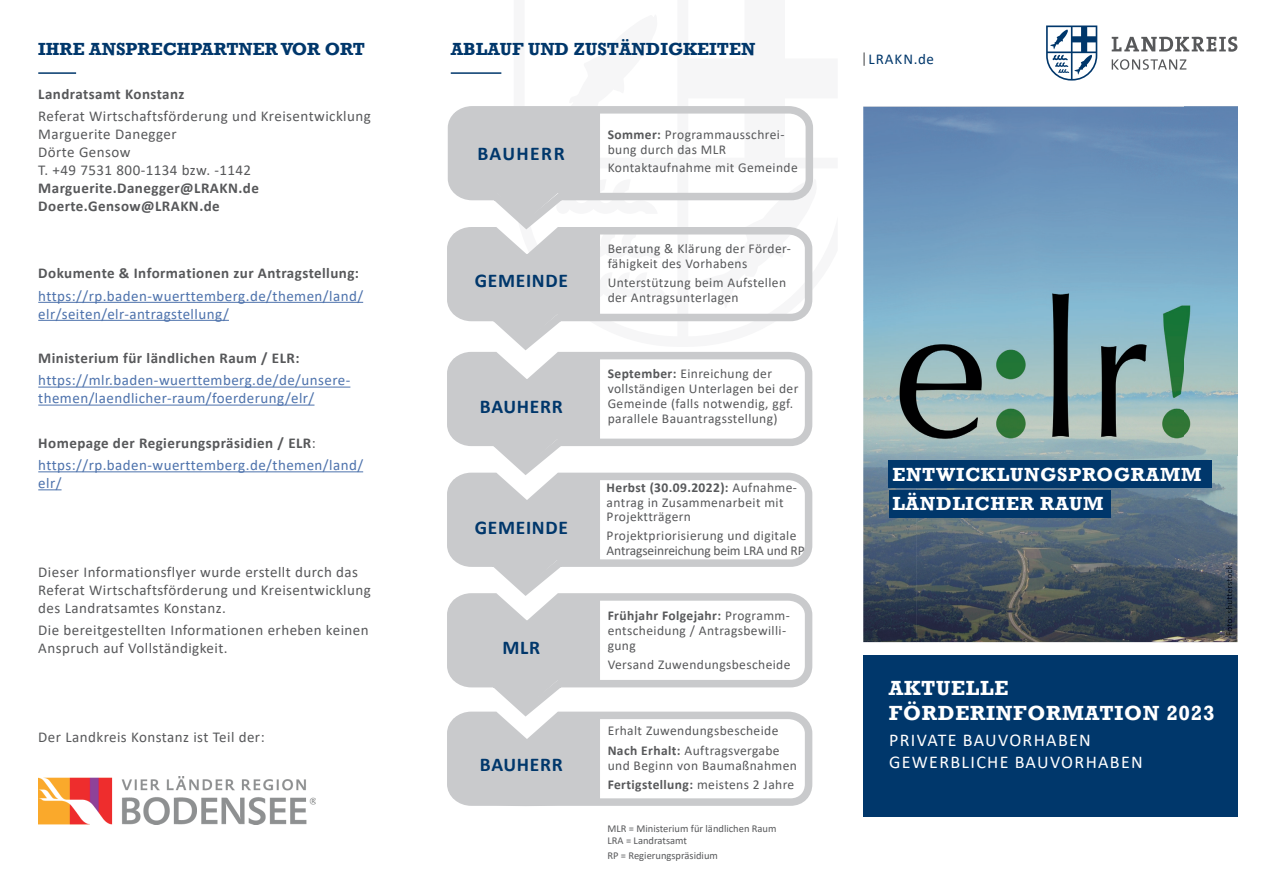
<style>
.page{position:relative;width:1263px;height:893px;background:#fff}
.page>*{position:absolute;margin:0;border:0;box-sizing:border-box;transform-origin:0 0}
.t1{font:700 21px/25.2px "Rockwell";letter-spacing:.035em;color:#fff}
.t2{font:700 19.5px/28.5px "Rockwell";letter-spacing:.035em;color:#fff}
.t3{font:700 19.5px "Calibri";letter-spacing:.035em;color:#00376b}
.t4{font:700 19.5px "Calibri";letter-spacing:.075em;color:#00376b}
.t5{font:700 18px "Rockwell";color:#00376b}
.t6{font:18px/21.6px "Calibri";letter-spacing:.075em;color:#fff}
.t7{font:15px/18px "Calibri";letter-spacing:.03em;color:#57585a}
.t8{font:15px/18px "Calibri";letter-spacing:.03em;color:#4d72ac}
.t9{font:700 15px/18px "Calibri";letter-spacing:.03em;color:#57585a}
.t10{font:15px "Calibri";letter-spacing:.07em;color:#00376b}
.t11{font:13.5px/15px "Calibri";letter-spacing:.03em;color:#57585a}
.t12{font:10.5px/12px "Calibri";color:#57585a}
.s1{font-weight:700}
.s2{font-weight:700;color:#57585a}
.s3{color:#57585a}
</style>
<div class="page">
<div style="left:863px;top:655px;width:374px;height:161px;background:#00376b"></div>
<img style="left:863px;top:107px;width:321px;height:213px">
<img style="left:1184px;top:107px;width:53px;height:181px">
<img style="left:863px;top:320px;width:53px;height:322px">
<img style="left:916px;top:456px;width:321px;height:186px">
<img style="left:1226px;top:565px;width:6px;height:70px">
<img style="left:868px;top:288px;width:370px;height:168px">
<div style="left:889px;top:460px;width:323px;height:27px;background:#00376b"></div>
<div style="left:889px;top:490px;width:221px;height:27px;background:#00376b"></div>
<svg style="left:447px;top:106px;width:367px;height:117px"></svg>
<svg style="left:447px;top:223px;width:366px;height:125px"></svg>
<svg style="left:447px;top:348px;width:366px;height:121px"></svg>
<hr style="left:451px;top:72px;width:50px;height:2px;background:#00376b">
<hr style="left:38px;top:72px;width:38px;height:2px;background:#00376b">
<hr style="left:38px;top:302px;width:325px;height:1px;background:#4d72ac">
<hr style="left:38px;top:320px;width:191px;height:1px;background:#4d72ac">
<hr style="left:38px;top:387px;width:312px;height:1px;background:#4d72ac">
<hr style="left:38px;top:405px;width:276px;height:1px;background:#4d72ac">
<hr style="left:38px;top:471px;width:325px;height:1px;background:#4d72ac">
<svg style="left:38px;top:489px;width:24px;height:1px"></svg>
<img style="left:38px;top:777px;width:278px;height:47px">
<svg style="left:455px;top:72px;width:205px;height:149px"></svg>
<svg style="left:454px;top:228px;width:213px;height:114px"></svg>
<svg style="left:454px;top:358px;width:146px;height:109px"></svg>
<svg style="left:447px;top:721px;width:366px;height:85px"></svg>
<svg style="left:447px;top:469px;width:366px;height:120px"></svg>
<svg style="left:447px;top:589px;width:366px;height:132px"></svg>
<svg style="left:1112px;top:59px;width:74px;height:11px"></svg>
<svg style="left:1112px;top:37px;width:125px;height:15px"></svg>
<svg style="left:1046px;top:26px;width:51px;height:55px"></svg>
<h3 class="t5" style="left:38px;top:38px;width:328px">IHRE ANSPRECHPARTNER VOR ORT</h3>
<h3 class="t5" style="left:451px;top:38px;width:306px">ABLAUF UND ZUSTÄNDIGKEITEN</h3>
<p class="t9" style="left:38px;top:85px;width:148px">Landratsamt Konstanz</p>
<p class="t7" style="left:38px;top:107px;width:334px">Referat Wirtschaftsförderung und Kreisentwicklung<br>Marguerite Danegger<br>Dörte Gensow<br>T. +49 7531 800-1134 bzw. -1142</p>
<p class="t9" style="left:38px;top:179px;width:222px">Marguerite.Danegger@LRAKN.de<br>Doerte.Gensow@LRAKN.de</p>
<p class="t11" style="left:608px;top:127px;width:178px"><span class="s1">Sommer:</span> Programmausschrei&shy;bung durch das MLR</p>
<p class="t11" style="left:608px;top:160px;width:192px">Kontaktaufnahme mit Gemeinde</p>
<h2 class="t4" style="left:478px;top:139px;width:89px">BAUHERR</h2>
<p class="t9" style="left:38px;top:264px;width:322px">Dokumente &amp; Informationen zur Antragstellung:</p>
<p class="t8" style="left:38px;top:286px;width:326px">https://rp.baden-wuerttemberg.de/themen/land/ elr/seiten/elr-antragstellung/</p>
<p class="t9" style="left:38px;top:349px;width:263px">Ministerium für ländlichen Raum / ELR:</p>
<p class="t8" style="left:38px;top:371px;width:314px">https://mlr.baden-wuerttemberg.de/de/unsere&shy;themen/laendlicher-raum/foerderung/elr/</p>
<p class="t8" style="left:38px;top:431px;width:326px;line-height:22.2px"><span class="s2">Homepage der Regierungspräsidien / ELR</span><span class="s3">: </span>https://rp.baden-wuerttemberg.de/themen/land/</p>
<p class="t8" style="left:38px;top:474px;width:25px">elr/</p>
<p class="t7" style="left:38px;top:563px;width:334px">Dieser Informationsflyer wurde erstellt durch das<br>Referat Wirtschaftsförderung und Kreisentwicklung des Landratsamtes Konstanz.</p>
<p class="t7" style="left:38px;top:621px;width:332px">Die bereitgestellten Informationen erheben keinen<br>Anspruch auf Vollständigkeit.</p>
<p class="t7" style="left:38px;top:728px;width:228px">Der Landkreis Konstanz ist Teil der:</p>
<h2 class="t3" style="left:475px;top:267px;width:95px">GEMEINDE</h2>
<h2 class="t3" style="left:480px;top:393px;width:84px">BAUHERR</h2>
<h2 class="t3" style="left:475px;top:513px;width:95px">GEMEINDE</h2>
<h2 class="t3" style="left:502px;top:633px;width:39px">MLR</h2>
<h2 class="t3" style="left:480px;top:750px;width:84px">BAUHERR</h2>
<p class="t11" style="left:608px;top:241px;width:185px">Beratung &amp; Klärung der Förder&shy;fähigkeit des Vorhabens</p>
<p class="t11" style="left:608px;top:275px;width:180px">Unterstützung beim Aufstellen der Antragsunterlagen</p>
<p class="t11" style="left:608px;top:366px;width:192px"><span class="s1">September:</span> Einreichung der vollständigen Unterlagen bei der<br>Gemeinde (falls notwendig, ggf. parallele Bauantragsstellung)</p>
<p class="t11" style="left:607px;top:480px;width:192px"><span class="s1">Herbst (30.09.2022):</span> Aufnahme&shy;antrag in Zusammenarbeit mit<br>Projektträgern</p>
<p class="t11" style="left:607px;top:528px;width:200px">Projektpriorisierung und digitale<br>Antragseinreichung beim LRA und RP</p>
<p class="t11" style="left:608px;top:607px;width:184px"><span class="s1">Frühjahr Folgejahr:</span> Programm&shy;entscheidung / Antragsbewilli&shy;gung</p>
<p class="t11" style="left:608px;top:657px;width:184px">Versand Zuwendungsbescheide</p>
<p class="t11" style="left:608px;top:721px;width:173px;line-height:19.2px">Erhalt Zuwendungsbescheide<br><span class="s1">Nach Erhalt:</span> Auftragsvergabe</p>
<p class="t11" style="left:608px;top:755px;width:191px;line-height:19.2px">und Beginn von Baumaßnahmen<br><span class="s1">Fertigstellung:</span> meistens 2 Jahre</p>
<p class="t12" style="left:607px;top:822px;width:171px">MLR = Ministerium für ländlichen Raum<br>LRA = Landratsamt</p>
<p class="t12" style="left:607px;top:849px;width:112px">RP = Regierungspräsidium</p>
<p class="t10" style="left:861px;top:49px;width:75px"><span class="s3">|</span>LRAKN.de</p>
<h2 class="t2" style="left:892px;top:461px;width:311px">ENTWICKLUNGSPROGRAMM<br>LÄNDLICHER RAUM</h2>
<h1 class="t1" style="left:889px;top:675px;width:328px">AKTUELLE<br>FÖRDERINFORMATION 2023</h1>
<h3 class="t6" style="left:889px;top:729px;width:255px">PRIVATE BAUVORHABEN<br>GEWERBLICHE BAUVORHABEN</h3>
</div>
